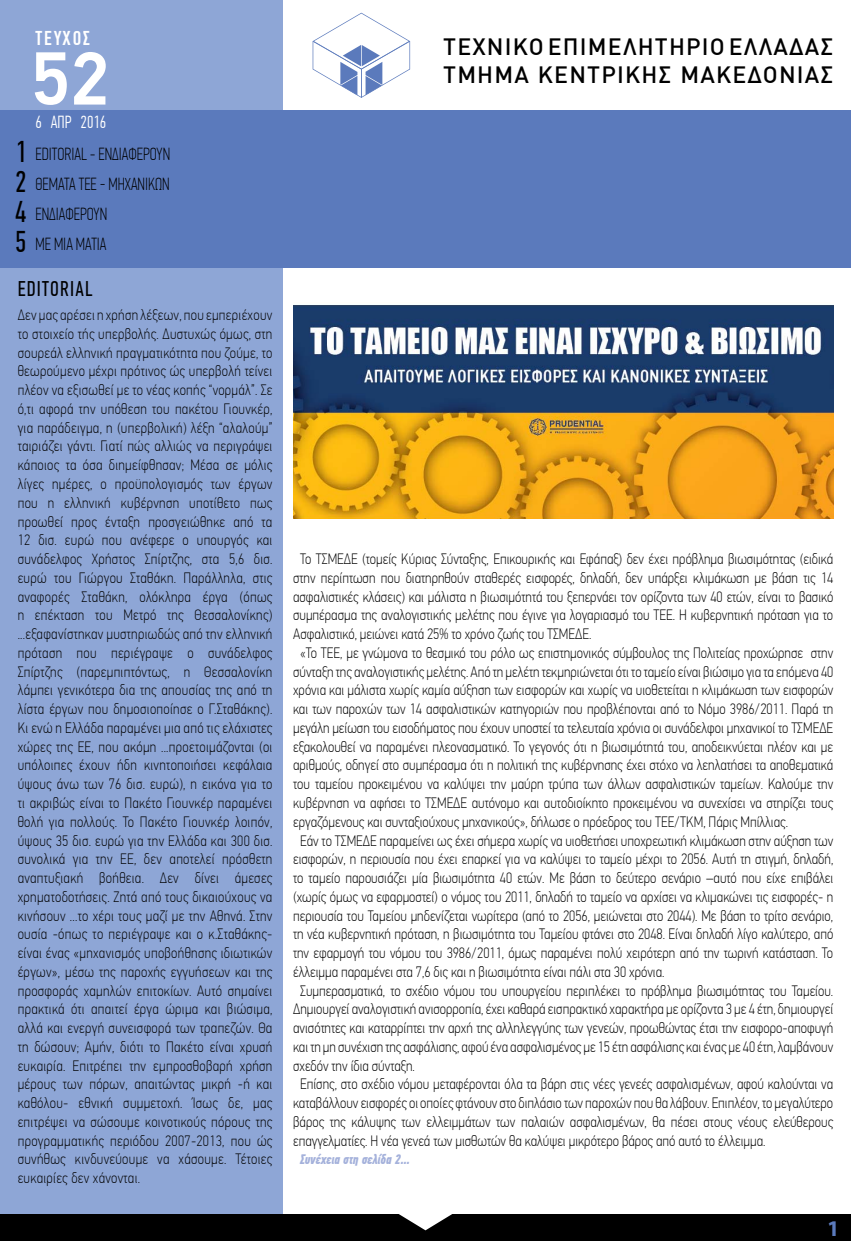
<style>
.page{position:relative;width:851px;height:1241px;background:#fff}
.page>*{position:absolute;margin:0;border:0;box-sizing:border-box;transform-origin:0 0}
.t1{font:500 75px "PF Din Text Pro";color:#fff}
.t2{font:30px/29.9px "PF Din Text Comp Pro";color:#000;text-align:justify}
.t3{font:500 23.12px/27.8px "DIN Greek";letter-spacing:.05em;color:#000}
.t4{font:700 22.5px "Myriad Pro";color:#5b7abc}
.t5{font:21.25px "PF Din Text Comp Pro";letter-spacing:.055em;color:#000}
.t6{font:500 20px "PF Din Text Comp Pro";letter-spacing:.1em;color:#fff}
.t7{font:100 17.5px/30px "PF Din Text Comp Pro";color:#000}
.t8{font:300 17.5px "PF Din Text Comp Pro";color:#fff}
.t9{font:100 15px/18.8px "PF Din Text Cond Pro";color:#000;text-align:justify}
.t10{font:italic 700 13.75px "PF Din Text Comp Pro";letter-spacing:-.01em;color:#a4b1db}
</style>
<div class="page">
<div style="left:0;top:0;width:282px;height:1240px;background:#8ea6d6"></div>
<div style="left:0;top:110px;width:850px;height:157px;background:#5b7abc"></div>
<div style="left:0;top:1214px;width:850px;height:26px;background:#000"></div>
<svg style="left:312px;top:13px;width:98px;height:85px"></svg>
<svg style="left:399px;top:1214px;width:53px;height:16px"></svg>
<img style="left:293px;top:305px;width:540px;height:213px">
<h3 class="t6" style="left:35px;top:27px;width:56px">ΤΕΥΧΟΣ</h3>
<h1 class="t1" style="left:31px;top:34px;width:80px">52</h1>
<p class="t8" style="left:35px;top:112px;width:72px">6 ΑΠΡ 2016</p>
<h2 class="t2" style="left:15px;top:137px;width:13px">1<br>2<br>4<br>5</h2>
<p class="t7" style="left:35px;top:139px;width:136px">EDITORIAL - ΕΝΔΙΑΦΕΡΟΥΝ<br>Θέματα τεε - μηχανι κων<br>ΕΝΔΙΑΦΕΡΟΥΝ<br>ME MIA MATIA</p>
<h3 class="t5" style="left:18px;top:276px;width:76px">EDITORIAL</h3>
<p class="t9" style="left:18px;top:305px;width:256px">Δεν μας αρέσει η χρήση λέξεων, που εμπεριέχουν το στοιχείο τής υπερβολής. Δυστυχώς όμως, στη σουρεάλ ελληνική πραγματικότητα που ζούμε, το θεωρούμενο μέχρι πρότινος ώς υπερβολή τείνει πλέον να εξισωθεί με το νέας κοπής “νορμάλ”. Σε ό,τι αφορά την υπόθεση του πακέτου Γιουνκέρ, για παράδειγμα, η (υπερβολική) λέξη “αλαλούμ” ταιριάζει γάντι. Γιατί πώς αλλιώς να περιγράψει κάποιος τα όσα διημείφθησαν; Μέσα σε μόλις λίγες ημέρες, ο προϋπολογισμός των έργων που η ελληνική κυβέρνηση υποτίθετο πως προωθεί προς ένταξη προσγειώθηκε από τα 12 δισ. ευρώ που ανέφερε ο υπουργός και συνάδελφος Χρήστος Σπίρτζης, στα 5,6 δισ. ευρώ του Γιώργου Σταθάκη. Παράλληλα, στις αναφορές Σταθάκη, ολόκληρα έργα (όπως η επέκταση του Μετρό της Θεσσαλονίκης) ...εξαφανίστηκαν μυστηριωδώς από την ελληνική πρόταση που περιέγραψε ο συνάδελφος Σπίρτζης (παρεμπιπτόντως, η Θεσσαλονίκη λάμπει γενικότερα δια της απουσίας της από τη λίστα έργων που δημοσιοποίησε ο Γ.Σταθάκης).<br>Κι ενώ η Ελλάδα παραμένει μια από τις ελάχιστες χώρες της ΕΕ, που ακόμη ...προετοιμάζονται (οι υπόλοιπες έχουν ήδη κινητοποιήσει κεφάλαια ύψους άνω των 76 δισ. ευρώ), η εικόνα για το τι ακριβώς είναι το Πακέτο Γιουνκέρ παραμένει θολή για πολλούς. Το Πακέτο Γιουνκέρ λοιπόν, ύψους 35 δισ. ευρώ για την Ελλάδα και 300 δισ. συνολικά για την ΕΕ, δεν αποτελεί πρόσθετη αναπτυξιακή βοήθεια. Δεν δίνει άμεσες χρηματοδοτήσεις. Ζητά από τους δικαιούχους να κινήσουν ...το χέρι τους μαζί με την Αθηνά. Στην ουσία -όπως το περιέγραψε και ο κ.Σταθάκης&shy;είναι ένας «μηχανισμός υποβοήθησης ιδιωτικών έργων», μέσω της παροχής εγγυήσεων και της προσφοράς χαμηλών επιτοκίων. Αυτό σημαίνει πρακτικά ότι απαιτεί έργα ώριμα και βιώσιμα, αλλά και ενεργή συνεισφορά των τραπεζών. Θα τη δώσουν; Αμήν, διότι το Πακέτο είναι χρυσή ευκαιρία. Επιτρέπει την εμπροσθοβαρή χρήση μέρους των πόρων, απαιτώντας μικρή -ή και καθόλου- εθνική συμμετοχή. Ίσως δε, μας επιτρέψει να σώσουμε κοινοτικούς πόρους της προγραμματικής περιόδου 2007-2013, που ώς συνήθως κινδυνεύουμε να χάσουμε. Τέτοιες ευκαιρίες δεν χάνονται.</p>
<h3 class="t3" style="left:443px;top:33px;width:391px">ΤΕΧΝΙΚΟ ΕΠΙΜΕΛΗΤΗΡΙΟ ΕΛΛΑΔΑΣ<br>ΤΜΗΜΑ ΚΕΝΤΡΙΚΗΣ ΜΑΚΕΔΟΝΙΑΣ</h3>
<p class="t9" style="left:300px;top:549px;width:534px">Το ΤΣΜΕΔΕ (τομείς Κύριας Σύνταξης, Επικουρικής και Εφάπαξ) δεν έχει πρόβλημα βιωσιμότητας (ειδικά</p>
<p class="t9" style="left:293px;top:568px;width:541px">στην περίπτωση που διατηρηθούν σταθερές εισφορές, δηλαδή, δεν υπάρξει κλιμάκωση με βάση τις 14</p>
<p class="t9" style="left:293px;top:587px;width:541px">ασφαλιστικές κλάσεις) και μάλιστα η βιωσιμότητά του ξεπερνάει τον ορίζοντα των 40 ετών, είναι το βασικό</p>
<p class="t9" style="left:293px;top:605px;width:541px">συμπέρασμα της αναλογιστικής μελέτης που έγινε για λογαριασμό του ΤΕΕ. Η κυβερνητική πρόταση για το</p>
<p class="t9" style="left:293px;top:624px;width:299px">Ασφαλιστικό, μειώνει κατά 25% το χρόνο ζωής του ΤΣΜΕΔΕ.</p>
<p class="t9" style="left:300px;top:643px;width:534px">«Το ΤΕΕ, με γνώμονα το θεσμικό του ρόλο ως επιστημονικός σύμβουλος της Πολιτείας προχώρησε στην</p>
<p class="t9" style="left:293px;top:662px;width:541px">σύνταξη της αναλογιστικής μελέτης. Από τη μελέτη τεκμηριώνεται ότι το ταμείο είναι βιώσιμο για τα επόμενα 40</p>
<p class="t9" style="left:293px;top:680px;width:541px">χρόνια και μάλιστα χωρίς καμία αύξηση των εισφορών και χωρίς να υιοθετείται η κλιμάκωση των εισφορών</p>
<p class="t9" style="left:293px;top:699px;width:541px">και των παροχών των 14 ασφαλιστικών κατηγοριών που προβλέπονται από το Νόμο 3986/2011. Παρά τη</p>
<p class="t9" style="left:293px;top:718px;width:541px">μεγάλη μείωση του εισοδήματος που έχουν υποστεί τα τελευταία χρόνια οι συνάδελφοι μηχανικοί το ΤΣΜΕΔΕ</p>
<p class="t9" style="left:293px;top:737px;width:541px">εξακολουθεί να παραμένει πλεονασματικό. Το γεγονός ότι η βιωσιμότητά του, αποδεικνύεται πλέον και με</p>
<p class="t9" style="left:293px;top:755px;width:541px">αριθμούς, οδηγεί στο συμπέρασμα ότι η πολιτική της κυβέρνησης έχει στόχο να λεηλατήσει τα αποθεματικά</p>
<p class="t9" style="left:293px;top:774px;width:541px">του ταμείου προκειμένου να καλύψει την μαύρη τρύπα των άλλων ασφαλιστικών ταμείων. Καλούμε την</p>
<p class="t9" style="left:293px;top:793px;width:541px">κυβέρνηση να αφήσει το ΤΣΜΕΔΕ αυτόνομο και αυτοδιοίκητο προκειμένου να συνεχίσει να στηρίζει τους</p>
<p class="t9" style="left:293px;top:812px;width:496px">εργαζόμενους και συνταξιούχους μηχανικούς», δήλωσε ο πρόεδρος του ΤΕΕ/ΤΚΜ, Πάρις Μπίλλιας.</p>
<p class="t9" style="left:300px;top:830px;width:534px">Εάν το ΤΣΜΕΔΕ παραμείνει ως έχει σήμερα χωρίς να υιοθετήσει υποχρεωτική κλιμάκωση στην αύξηση των</p>
<p class="t9" style="left:293px;top:849px;width:541px">εισφορών, η περιουσία που έχει επαρκεί για να καλύψει το ταμείο μέχρι το 2056. Αυτή τη στιγμή, δηλαδή,</p>
<p class="t9" style="left:293px;top:868px;width:541px">το ταμείο παρουσιάζει μία βιωσιμότητα 40 ετών. Με βάση το δεύτερο σενάριο –αυτό που είχε επιβάλει</p>
<p class="t9" style="left:293px;top:887px;width:541px">(χωρίς όμως να εφαρμοστεί) ο νόμος του 2011, δηλαδή το ταμείο να αρχίσει να κλιμακώνει τις εισφορές- η</p>
<p class="t9" style="left:293px;top:905px;width:541px">περιουσία του Ταμείου μηδενίζεται νωρίτερα (από το 2056, μειώνεται στο 2044). Με βάση το τρίτο σενάριο,</p>
<p class="t9" style="left:293px;top:924px;width:541px">τη νέα κυβερνητική πρόταση, η βιωσιμότητα του Ταμείου φτάνει στο 2048. Είναι δηλαδή λίγο καλύτερο, από</p>
<p class="t9" style="left:293px;top:943px;width:541px">την εφαρμογή του νόμου του 3986/2011, όμως παραμένει πολύ χειρότερη από την τωρινή κατάσταση. Το</p>
<p class="t9" style="left:293px;top:962px;width:373px">έλλειμμα παραμένει στα 7,6 δις και η βιωσιμότητα είναι πάλι στα 30 χρόνια.</p>
<p class="t9" style="left:300px;top:980px;width:534px">Συμπερασματικά, το σχέδιο νόμου του υπουργείου περιπλέκει το πρόβλημα βιωσιμότητας του Ταμείου.</p>
<p class="t9" style="left:293px;top:999px;width:541px">Δημιουργεί αναλογιστική ανισορροπία, έχει καθαρά εισπρακτικό χαρακτήρα με ορίζοντα 3 με 4 έτη, δημιουργεί</p>
<p class="t9" style="left:293px;top:1018px;width:541px">ανισότητες και καταρρίπτει την αρχή της αλληλεγγύης των γενεών, προωθώντας έτσι την εισφορο-αποφυγή</p>
<p class="t9" style="left:293px;top:1037px;width:541px">και τη μη συνέχιση της ασφάλισης, αφού ένα ασφαλισμένος με 15 έτη ασφάλισης και ένας με 40 έτη, λαμβάνουν</p>
<p class="t9" style="left:293px;top:1055px;width:123px">σχεδόν την ίδια σύνταξη.</p>
<p class="t9" style="left:300px;top:1074px;width:534px">Επίσης, στο σχέδιο νόμου μεταφέρονται όλα τα βάρη στις νέες γενεές ασφαλισμένων, αφού καλούνται να</p>
<p class="t9" style="left:293px;top:1093px;width:541px">καταβάλλουν εισφορές οι οποίες φτάνουν στο διπλάσιο των παροχών που θα λάβουν. Επιπλέον, το μεγαλύτερο</p>
<p class="t9" style="left:293px;top:1112px;width:541px">βάρος της κάλυψης των ελλειμμάτων των παλαιών ασφαλισμένων, θα πέσει στους νέους ελεύθερους</p>
<p class="t9" style="left:293px;top:1130px;width:474px">επαγγελματίες. Η νέα γενεά των μισθωτών θα καλύψει μικρότερο βάρος από αυτό το έλλειμμα.</p>
<p class="t10" style="left:300px;top:1150px;width:111px">Συνέχεια στη σελίδα 2...</p>
<h3 class="t4" style="left:826px;top:1213px;width:14px">1</h3>
</div>
